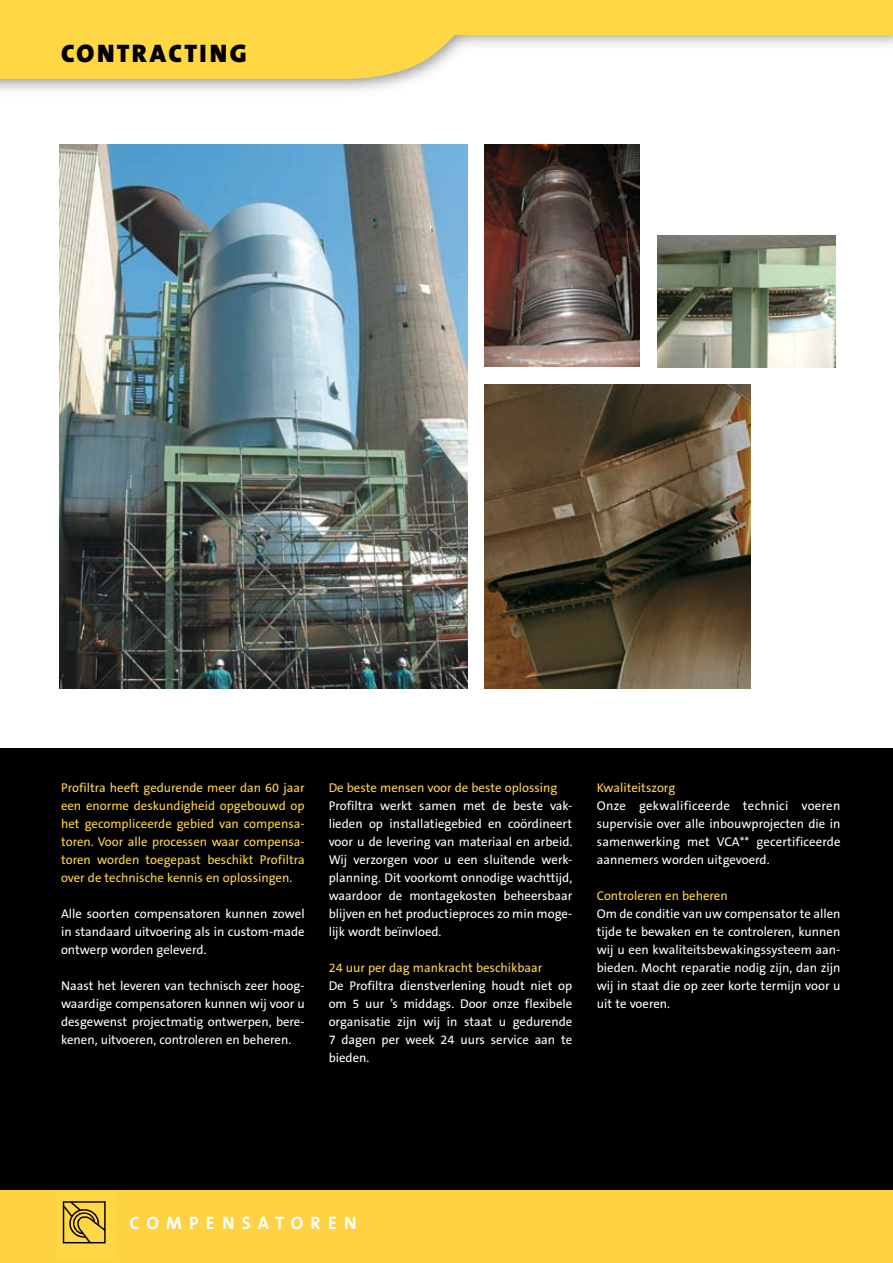
<style>
.page{position:relative;width:893px;height:1263px;background:#fff}
.page>*{position:absolute;margin:0;border:0;box-sizing:border-box;transform-origin:0 0}
.t1{font:900 25.5px "The Sans B9";letter-spacing:.09em;color:#000}
.t2{font:700 18px "The Sans B7";letter-spacing:.4em;color:#fff}
.t3{font:12.75px/18px "The Sans B5 Plain";color:#fff;text-align:justify}
.t4{font:12.75px/18px "The Sans B5 Plain";color:#ffd744;text-align:justify}
</style>
<div class="page">
<img style="left:0;top:34px;width:892px;height:56px">
<div style="left:0;top:0;width:893px;height:34px;background:#ffd744"></div>
<div style="left:0;top:748px;width:893px;height:515px;background:#000"></div>
<svg style="left:0;top:34px;width:486px;height:47px;background:#f9d85d"></svg>
<div style="left:0;top:1191px;width:893px;height:72px;background:#ffd244"></div>
<div style="left:55px;top:1191px;width:61px;height:67px;background:#ffd744"></div>
<img style="left:62px;top:1201px;width:44px;height:43px">
<img style="left:60px;top:145px;width:407px;height:544px">
<img style="left:658px;top:236px;width:178px;height:131px">
<img style="left:485px;top:145px;width:154px;height:221px">
<img style="left:485px;top:385px;width:265px;height:304px">
<hr style="left:892px;top:0;width:1px;height:1263px;background:#000">
<svg style="left:892px;top:0;width:1px;height:41px"></svg>
<svg style="left:892px;top:47px;width:1px;height:58px"></svg>
<h1 class="t1" style="left:61px;top:40px;width:187px">CONTRACTING</h1>
<p class="t4" style="left:61px;top:779px;width:245px">Profiltra heeft gedurende meer dan 60 jaar een enorme deskundigheid opgebouwd op het gecompliceerde gebied van compensa&shy;toren. Voor alle processen waar compensa&shy;toren worden toegepast beschikt Profiltra over de technische kennis en oplossingen.</p>
<p class="t3" style="left:61px;top:905px;width:245px">Alle soorten compensatoren kunnen zowel in standaard uitvoering als in custom-made ontwerp worden geleverd.</p>
<p class="t3" style="left:61px;top:977px;width:245px">Naast het leveren van technisch zeer hoog&shy;waardige compensatoren kunnen wij voor u desgewenst projectmatig ontwerpen, bere&shy;kenen, uitvoeren, controleren en beheren.</p>
<p class="t4" style="left:329px;top:779px;width:230px">De beste mensen voor de beste oplossing</p>
<p class="t3" style="left:329px;top:797px;width:245px">Profiltra werkt samen met de beste vak&shy;lieden op installatiegebied en coördineert voor u de levering van materiaal en arbeid.<br>Wij verzorgen voor u een sluitende werk&shy;planning. Dit voorkomt onnodige wachttijd, waardoor de montagekosten beheersbaar blijven en het productieproces zo min moge&shy;lijk wordt beïnvloed.</p>
<p class="t4" style="left:329px;top:959px;width:215px">24 uur per dag mankracht beschikbaar</p>
<p class="t3" style="left:329px;top:977px;width:245px">De Profiltra dienstverlening houdt niet op om 5 uur ’s middags. Door onze flexibele organisatie zijn wij in staat u gedurende 7 dagen per week 24 uurs service aan te bieden.</p>
<p class="t4" style="left:597px;top:779px;width:80px">Kwaliteitszorg</p>
<p class="t3" style="left:597px;top:797px;width:245px">Onze gekwalificeerde technici voeren supervisie over alle inbouwprojecten die in samenwerking met VCA** gecertificeerde aannemers worden uitgevoerd.</p>
<p class="t4" style="left:597px;top:887px;width:132px">Controleren en beheren</p>
<p class="t3" style="left:597px;top:905px;width:245px">Om de conditie van uw compensator te allen tijde te bewaken en te controleren, kunnen wij u een kwaliteitsbewakingssysteem aan&shy;bieden. Mocht reparatie nodig zijn, dan zijn wij in staat die op zeer korte termijn voor u uit te voeren.</p>
<h2 class="t2" style="left:130px;top:1213px;width:229px">COMPENSATOREN</h2>
</div>
